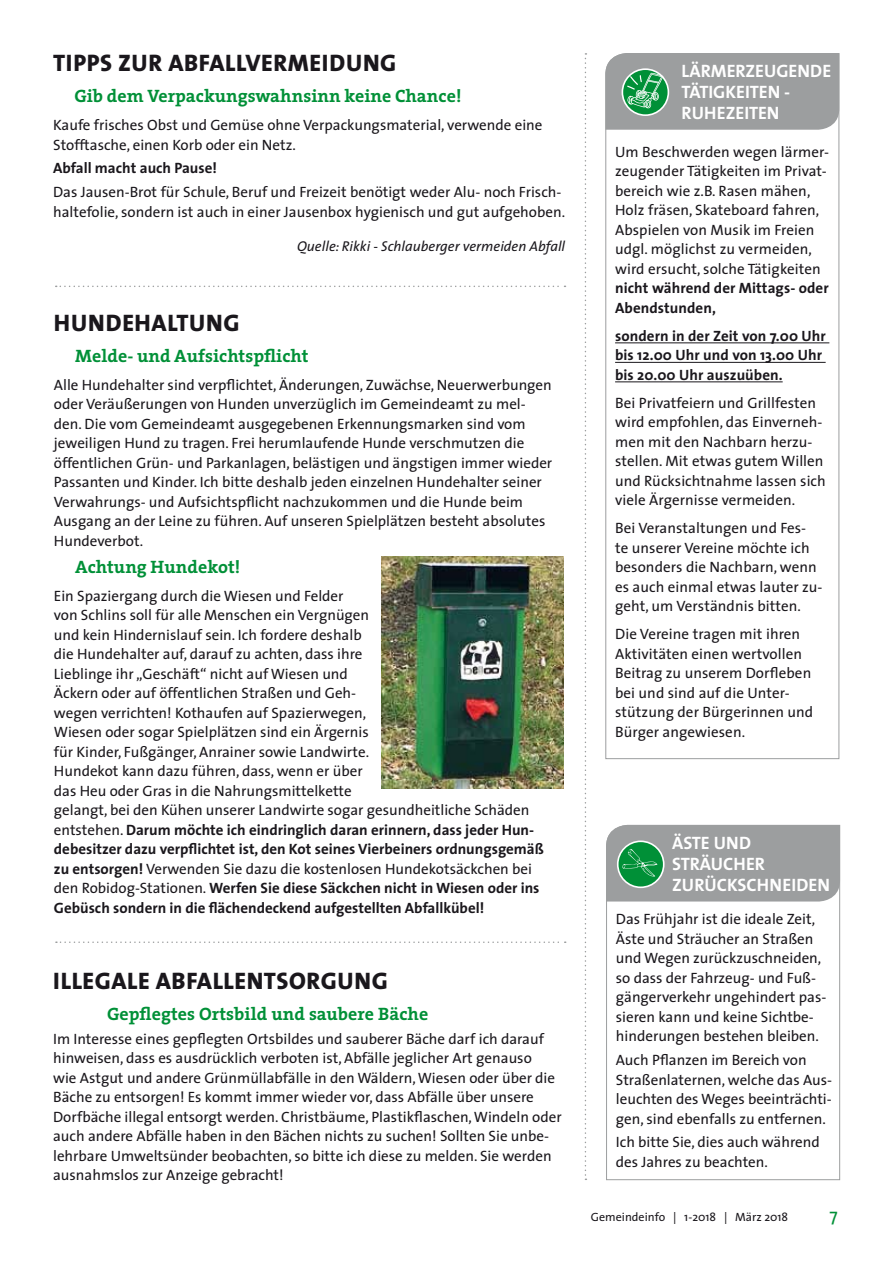
<style>
.page{position:relative;width:893px;height:1263px;background:#fff}
.page>*{position:absolute;margin:0;border:0;box-sizing:border-box;transform-origin:0 0}
.t1{font:800 24px "The Sans";letter-spacing:.025em;color:#1a171c}
.t2{font:700 18px "The Serif";letter-spacing:.005em;color:#009037}
.t3{font:700 18px/21px "The Sans";letter-spacing:.085em;color:#fff}
.t4{font:700 18px/21px "The Sans";letter-spacing:.04em;color:#fff}
.t5{font:18px "The Sans";color:#009037}
.t6{font:15px/19.5px "The Sans";color:#1a171c}
.t7{font:700 15px/19.5px "The Sans";letter-spacing:.005em;color:#1a171c}
.t8{font:italic 14.25px "The Sans";color:#1a171c}
.t9{font:12px "The Sans";color:#1a171c}
.s1{font-weight:700}
</style>
<div class="page">
<svg style="left:585px;top:53px;width:1px;height:1127px"></svg>
<svg style="left:606px;top:901px;width:234px;height:279px"></svg>
<svg style="left:605px;top:53px;width:235px;height:706px"></svg>
<svg style="left:605px;top:53px;width:234px;height:77px;background:#95a19c"></svg>
<svg style="left:56px;top:286px;width:509px;height:1px"></svg>
<svg style="left:56px;top:941px;width:510px;height:2px"></svg>
<img style="left:382px;top:556px;width:181px;height:233px">
<svg style="left:606px;top:825px;width:234px;height:76px;background:#919f99"></svg>
<h1 class="t1" style="left:53px;top:43px;width:345px">TIPPS ZUR ABFALLVERMEIDUNG</h1>
<p class="t2" style="left:74px;top:81px;width:389px">Gib dem Verpackungswahnsinn keine Chance!</p>
<p class="t6" style="left:53px;top:115px;width:491px">Kaufe frisches Obst und Gemüse ohne Verpackungsmaterial, verwende eine<br>Stofftasche, einen Korb oder ein Netz.</p>
<p class="t7" style="left:53px;top:158px;width:165px">Abfall macht auch Pause!</p>
<p class="t6" style="left:53px;top:182px;width:513px">Das Jausen-Brot für Schule, Beruf und Frei-zeit benötigt weder Alu- noch Frisch&shy;haltefolie, sondern ist auch in einer Jausenbox hygie-nisch und gut aufgehoben.</p>
<p class="t8" style="left:297px;top:235px;width:270px">Quelle: Rikki - Schlauberger vermeiden Abfall</p>
<h1 class="t1" style="left:54px;top:303px;width:187px">HUNDEHALTUNG</h1>
<p class="t2" style="left:75px;top:341px;width:235px">Melde- und Aufsichtspflicht</p>
<p class="t6" style="left:54px;top:375px;width:500px">Alle Hundehalter sind verpflichtet, Änderungen, Zuwächse, Neuerwerbungen oder Veräußerungen von Hunden unverzüglich im Gemeindeamt zu mel&shy;den. Die vom Gemeindeamt ausgegebenen Erkennungsmarken sind vom jeweiligen Hund zu tragen. Frei herumlaufende Hunde verschmutzen die öffentlichen Grün- und Parkanlagen, belästigen und ängstigen immer wieder Passanten und Kinder. Ich bitte deshalb jeden einzelnen Hundehalter seiner Verwahrungs- und Aufsichtspflicht nachzukommen und die Hunde beim Ausgang an der Leine zu führen. Auf unseren Spielplätzen besteht absolutes Hundeverbot.</p>
<p class="t2" style="left:75px;top:551px;width:167px">Achtung Hundekot!</p>
<p class="t6" style="left:54px;top:585px;width:491px">Ein Spaziergang durch die Wiesen und Felder<br>von Schlins soll für alle Menschen ein Vergnügen<br>und kein Hindernislauf sein. Ich fordere deshalb<br>die Hundehalter auf, darauf zu achten, dass ihre<br>Lieblinge ihr „Geschäft“ nicht auf Wiesen und<br>Äckern oder auf öffentlichen Straßen und Geh-<br>wegen verrichten! Kothaufen auf Spazierwegen,<br>Wiesen oder sogar Spielplätzen sind ein Ärgernis<br>für Kinder, Fußgänger, Anrainer sowie Landwirte.<br>Hundekot kann dazu führen, dass, wenn er über<br>das Heu oder Gras in die Nahrungsmittelkette<br>gelangt, bei den Kühen unserer Landwirte sogar gesundheitliche Schäden entstehen. <span class="s1">Darum möchte ich eindringlich daran erinnern, dass jeder Hun&shy;debesitzer dazu verpflichtet ist, den Kot seines Vierbeiners ordnungsgemäß zu entsorgen!</span> Verwenden Sie dazu die kostenlosen Hundekotsäckchen bei den Robidog-Stationen. <span class="s1">Werfen Sie diese Säckchen nicht in Wiesen oder ins Gebüsch sondern in die flächendeckend aufgestellten Abfallkübel!</span></p>
<h1 class="t1" style="left:53px;top:961px;width:336px">ILLEGALE AB FALLENTSORGUNG</h1>
<p class="t2" style="left:107px;top:999px;width:323px">Gepflegtes Ortsbild und saubere Bäche</p>
<p class="t6" style="left:53px;top:1028px;width:510px">Im Interesse eines gepflegten Ortsbildes und sauberer Bäche darf ich darauf hinweisen, dass es ausdrücklich verboten ist, Abfälle jeglicher Art genauso<br>wie Astgut und andere Grünmüllabfälle in den Wäldern,Wiesen oder über die Bäche zu entsorgen! Es kommt immer wieder vor, dass Abfälle über unsere Dorfbäche illegal entsorgt werden. Christbäume, Plastikflaschen,Windeln oder auch andere Abfälle haben in den Bächen nichts zu suchen! Sollten Sie unbe&shy;lehrbare Umweltsünder beobachten, so bitte ich diese zu melden. Sie werden ausnahmslos zur Anzeige gebracht!</p>
<p class="t3" style="left:681px;top:60px;width:151px">lärmerzeugende tätigk</p>
<p class="t3" style="left:681px;top:81px;width:110px;text-indent:55px">eiten -<br>Ruhezeiten</p>
<p class="t6" style="left:615px;top:141px;width:215px">Um Beschwerden wegen lärmer&shy;zeugender Tätigkeiten im Privat&shy;bereich wie z.B. Rasen mähen,<br>Holz fräsen, Skateboard fahren,<br>Abspielen von Musik im Freien udgl. möglichst zu vermeiden, wird ersucht, solche Tätigkeiten</p>
<p class="t7" style="left:615px;top:278px;width:215px">nicht während der Mittags- oder<br>Abendstunden,</p>
<p class="t7" style="left:615px;top:325px;width:212px">sondern in der Zeit von 7.00 Uhr bis 12.00 Uhr und von 13.00 Uhr bis 20.00 Uhr auszuüben.</p>
<p class="t6" style="left:615px;top:392px;width:212px">Bei Privatfeiern und Grillfesten wird empfohlen, das Einverneh&shy;men mit den Nachbarn herzu&shy;stellen. Mit etwas gutem Willen und Rücksichtnahme lassen sich viele Ärgernisse vermeiden.</p>
<p class="t6" style="left:615px;top:518px;width:209px">Bei Veranstaltungen und Fes&shy;te unserer Vereine möchte ich besonders die Nachbarn, wenn es auch einmal etwas lauter zu&shy;geht, um Verständnis bitten.</p>
<p class="t6" style="left:615px;top:624px;width:200px">Die Vereine tragen mit ihren<br>Aktivitäten einen wertvollen<br>Beitrag zu unserem Dorfleben bei und sind auf die Unter&shy;stützung der Bürgerinnen und<br>Bürger angewiesen.</p>
<p class="t4" style="left:672px;top:832px;width:94px">ÄSTE und<br>Sträucher zurücksc</p>
<p class="t3" style="left:757px;top:874px;width:75px">hneiden</p>
<p class="t6" style="left:616px;top:909px;width:212px">Das Frühjahr ist die ideale Zeit,<br>Äste und Sträucher an Straßen und Wegen zurückzuschneiden, so dass der Fahrzeug- und Fuß&shy;gängerverkehr ungehindert pas&shy;sieren kann und keine Sichtbe&shy;hinderungen bestehen bleiben.</p>
<p class="t6" style="left:616px;top:1050px;width:218px">Auch Pflanzen im Bereich von<br>Straßenlaternen, welche das Aus&shy;leuchten des Weges beeinträchti&shy;gen, sind ebenfalls zu entfernen.</p>
<p class="t6" style="left:616px;top:1132px;width:205px">Ich bitte Sie, dies auch während des Jahres zu beachten.</p>
<p class="t9" style="left:591px;top:1207px;width:199px">Gemeindeinfo | 1-2018 | März 2018</p>
<p class="t5" style="left:829px;top:1200px;width:10px">7</p>
</div>
